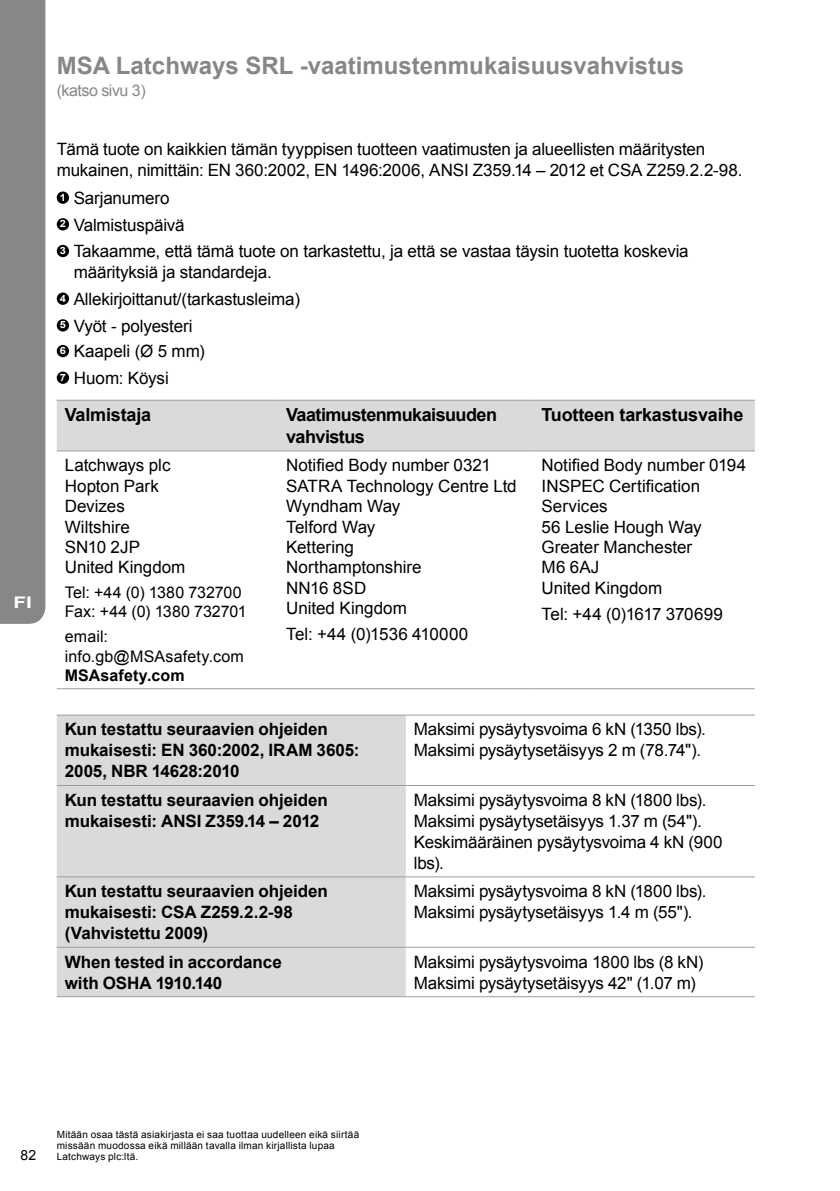
<style>
.page{position:relative;width:840px;height:1191px;background:#fff}
.page>*{position:absolute;margin:0;border:0;box-sizing:border-box;transform-origin:0 0}
.t1{font:700 24px "Arial";color:#878787}
.t2{font:700 18px "Arial";letter-spacing:-.01em;color:#000}
.t3{font:700 18px/21.6px "Arial";letter-spacing:-.03em;color:#000}
.t4{font:17px/20.4px "Arial";letter-spacing:-.01em;color:#000}
.t5{font:700 17px/21px "Arial";letter-spacing:-.005em;color:#000}
.t6{font:17px "Arial";letter-spacing:.01em;color:#000}
.t7{font:16px/19.2px "Arial";letter-spacing:.01em;color:#000}
.t8{font:700 16px "Arial";letter-spacing:.01em;color:#000}
.t9{font:16px "Arial";letter-spacing:-.03em;color:#878787}
.t10{font:700 16px "Arial";color:#fff;scale:1.3 1}
.t11{font:14px "Arial";color:#000}
.t12{font:10px/11px "Arial";letter-spacing:.02em;color:#000}
</style>
<div class="page">
<div style="left:0;top:0;width:45px;height:624px;background:#878787"></div>
<div style="left:57px;top:191px;width:12px;height:13px;background:#000;border-radius:50%"></div>
<div style="left:57px;top:218px;width:12px;height:12px;background:#000;border-radius:50%"></div>
<div style="left:57px;top:245px;width:12px;height:12px;background:#000;border-radius:50%"></div>
<div style="left:57px;top:292px;width:12px;height:13px;background:#000;border-radius:50%"></div>
<div style="left:57px;top:319px;width:12px;height:12px;background:#000;border-radius:50%"></div>
<div style="left:57px;top:345px;width:12px;height:12px;background:#000;border-radius:50%"></div>
<div style="left:57px;top:371px;width:12px;height:13px;background:#000;border-radius:50%"></div>
<div style="left:57px;top:401px;width:697px;height:49px;background:#dadada"></div>
<hr style="left:57px;top:400px;width:221px;height:1px;background:#9d9d9c">
<hr style="left:278px;top:400px;width:255px;height:1px;background:#9d9d9c">
<hr style="left:533px;top:400px;width:221px;height:1px;background:#9d9d9c">
<hr style="left:57px;top:450px;width:221px;height:1px;background:#9d9d9c">
<hr style="left:278px;top:450px;width:255px;height:1px;background:#9d9d9c">
<hr style="left:533px;top:450px;width:221px;height:1px;background:#9d9d9c">
<hr style="left:57px;top:688px;width:221px;height:1px;background:#9d9d9c">
<hr style="left:278px;top:688px;width:255px;height:1px;background:#9d9d9c">
<hr style="left:533px;top:688px;width:221px;height:1px;background:#9d9d9c">
<div style="left:57px;top:715px;width:348px;height:281px;background:#dadada"></div>
<svg style="left:405px;top:877px;width:349px;height:119px"></svg>
<hr style="left:57px;top:714px;width:348px;height:1px;background:#9d9d9c">
<hr style="left:405px;top:714px;width:349px;height:1px;background:#9d9d9c">
<hr style="left:57px;top:785px;width:348px;height:1px;background:#9d9d9c">
<hr style="left:405px;top:785px;width:349px;height:1px;background:#9d9d9c">
<hr style="left:57px;top:876px;width:348px;height:1px;background:#9d9d9c">
<hr style="left:405px;top:876px;width:349px;height:1px;background:#9d9d9c">
<hr style="left:57px;top:946px;width:348px;height:1px;background:#9d9d9c">
<hr style="left:405px;top:946px;width:349px;height:1px;background:#9d9d9c">
<hr style="left:57px;top:996px;width:348px;height:1px;background:#9d9d9c">
<hr style="left:405px;top:996px;width:349px;height:1px;background:#9d9d9c">
<p class="t10" style="left:13px;top:592px;width:16px">FI</p>
<h1 class="t1" style="left:57px;top:50px;width:628px">MSA Latchways SRL -vaatimustenmukaisuusvahvistus</h1>
<p class="t9" style="left:57px;top:80px;width:90px">(katso sivu 3)</p>
<p class="t4" style="left:57px;top:139px;width:687px;line-height:21px">Tämä tuote on kaikkien tämän tyyppisen tuotteen vaatimusten ja alueellisten määritysten mukainen, nimittäin: EN 360:2002, EN 1496:2006, ANSI Z359.14 – 2012 et CSA Z259.2.2-98.</p>
<p class="t4" style="left:60px;top:185px;width:630px;line-height:26.6px"><sup>1</sup> Sarjanumero<br><sup>2</sup> Valmistuspäivä<br><sup>3</sup> Takaamme, että tämä tuote on tarkastettu, ja että se vastaa täysin tuotetta koskevia</p>
<p class="t4" style="left:60px;top:259px;width:241px;line-height:26.4px;text-indent:14px">määrityksiä ja standardeja.<br><sup>4</sup> Allekirjoittanut/(tarkastusleima)<br><sup>5</sup> Vyöt - polyesteri<br><sup>6</sup> Kaapeli (Ø 5 mm)<br><sup>7</sup> Huom: Köysi</p>
<p class="t2" style="left:65px;top:403px;width:88px">Valmistaja</p>
<p class="t3" style="left:286px;top:405px;width:212px">Vaatimustenmukaisuuden vahvistus</p>
<p class="t2" style="left:541px;top:403px;width:203px">Tuotteen tarkastusvaihe</p>
<p class="t4" style="left:65px;top:455px;width:122px">Latchways plc<br>Hopton Park<br>Devizes<br>Wiltshire<br>SN10 2JP<br>United Kingdom</p>
<p class="t7" style="left:65px;top:583px;width:183px">Tel: +44 (0) 1380 732700<br>Fax: +44 (0) 1380 732701</p>
<p class="t7" style="left:65px;top:627px;width:181px">email: info.gb@MSAsafety.com</p>
<p class="t8" style="left:65px;top:664px;width:121px">MSAsafety.com</p>
<p class="t4" style="left:286px;top:455px;width:232px">Notified Body number 0321<br>SATRA Technology Centre Ltd<br>Wyndham Way<br>Telford Way<br>Kettering<br>Northamptonshire<br>NN16 8SD<br>United Kingdom</p>
<p class="t6" style="left:286px;top:623px;width:184px">Tel: +44 (0)1536 410000</p>
<p class="t4" style="left:541px;top:455px;width:206px">Notified Body number 0194<br>INSPEC Certification<br>Services<br>56 Leslie Hough Way<br>Greater Manchester<br>M6 6AJ<br>United Kingdom</p>
<p class="t4" style="left:541px;top:604px;width:183px">Tel: +44 (0)1617 370699</p>
<p class="t5" style="left:65px;top:719px;width:296px">Kun testattu seuraavien ohjeiden mukaisesti: EN 360:2002, IRAM 3605:<br>2005, NBR 14628:2010</p>
<p class="t4" style="left:413px;top:719px;width:293px;line-height:21px">Maksimi pysäytysvoima 6 kN (1350 lbs).<br>Maksimi pysäytysetäisyys 2 m (78.74").</p>
<p class="t5" style="left:65px;top:790px;width:264px">Kun testattu seuraavien ohjeiden mukaisesti: ANSI Z359.14 – 2012</p>
<p class="t4" style="left:413px;top:789px;width:310px;line-height:21px">Maksimi pysäytysvoima 8 kN (1800 lbs).<br>Maksimi pysäytysetäisyys 1.37 m (54").<br>Keskimääräinen pysäytysvoima 4 kN (900 lbs).</p>
<p class="t5" style="left:65px;top:881px;width:264px">Kun testattu seuraavien ohjeiden mukaisesti: CSA Z259.2.2-98 (Vahvistettu 2009)</p>
<p class="t4" style="left:413px;top:881px;width:294px;line-height:21px">Maksimi pysäytysvoima 8 kN (1800 lbs).<br>Maksimi pysäytysetäisyys 1.4 m (55").</p>
<p class="t5" style="left:65px;top:951px;width:218px">When tested in accordance with OSHA 1910.140</p>
<p class="t4" style="left:413px;top:951px;width:291px;line-height:21px">Maksimi pysäytysvoima 1800 lbs (8 kN)<br>Maksimi pysäytysetäisyys 42" (1.07 m)</p>
<p class="t11" style="left:21px;top:1145px;width:17px">82</p>
<p class="t12" style="left:57px;top:1129px;width:304px">Mitään osaa tästä asiakirjasta ei saa tuottaa uudelleen eikä siirtää missään muodossa eikä millään tavalla ilman kirjallista lupaa<br>Latchways plc:ltä.</p>
</div>
